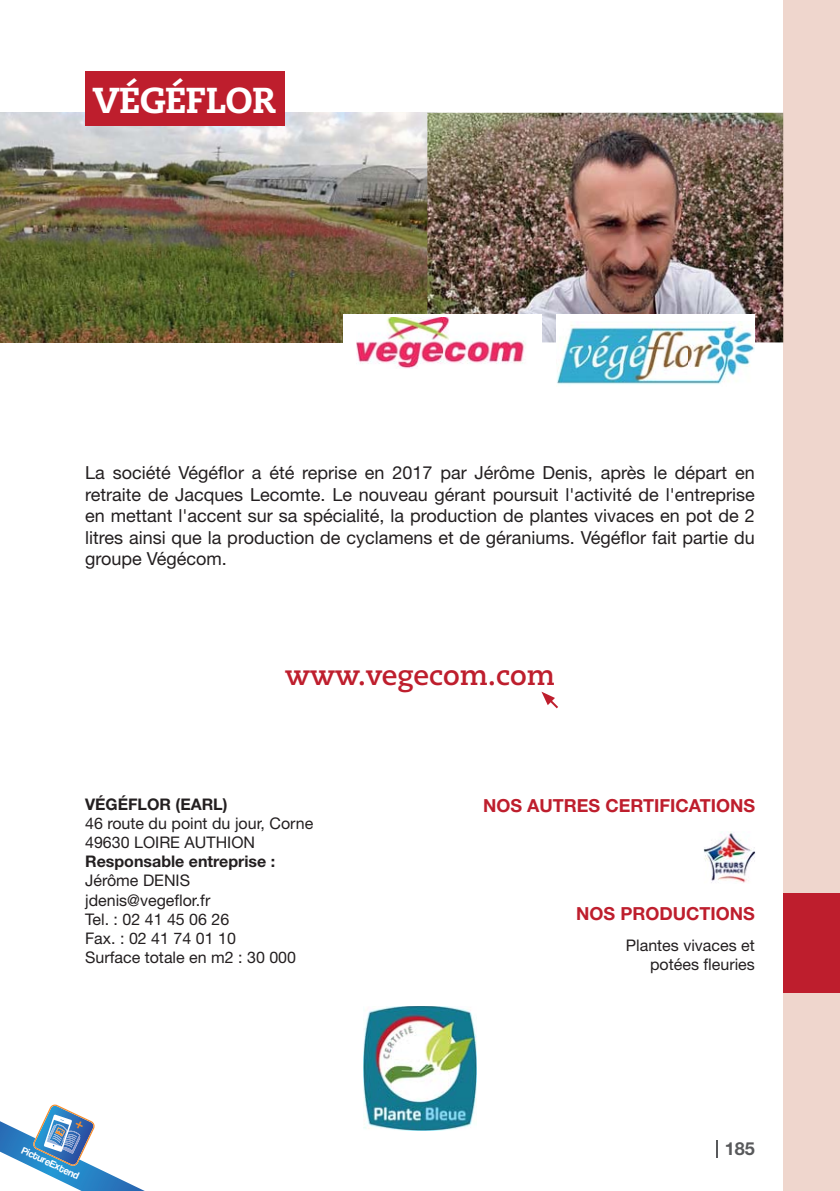
<style>
.page{position:relative;width:840px;height:1191px;background:#fff}
.page>*{position:absolute;margin:0;border:0;box-sizing:border-box;transform-origin:0 0}
.t1{font:800 36px "Caecilia LT Std";letter-spacing:-.02em;color:#fff}
.t2{font:700 28px "Caecilia LT Std";color:#be1e2d}
.t3{font:18px/21.6px "Helvetica Neue LT Std";color:#231f20;text-align:justify}
.t4{font:700 18px "Helvetica Neue LT Std";color:#be1e2d}
.t5{font:700 18px "Helvetica Neue LT Std";color:#58595b}
.t6{font:16px/19.2px "Helvetica Neue LT Std";color:#231f20}
.t7{font:700 16px "Helvetica Neue LT Std";color:#231f20}
.t8{font:10.6px "Coolvetica Rg";color:#fff}
</style>
<div class="page">
<img style="left:363px;top:1006px;width:113px;height:124px">
<div style="left:782px;top:0;width:57px;height:1191px;background:#efd6cd"></div>
<div style="left:782px;top:893px;width:57px;height:99px;background:#be1e2d"></div>
<img style="left:0;top:113px;width:427px;height:229px">
<img style="left:427px;top:113px;width:355px;height:229px">
<div style="left:556px;top:314px;width:198px;height:79px;background:#fff"></div>
<img style="left:557px;top:324px;width:197px;height:61px">
<div style="left:85px;top:72px;width:200px;height:54px;background:#be1e2d"></div>
<svg style="left:541px;top:691px;width:17px;height:17px"></svg>
<div style="left:343px;top:314px;width:198px;height:58px;background:#fff"></div>
<img style="left:356px;top:318px;width:170px;height:50px">
<img style="left:703px;top:831px;width:51px;height:52px">
<svg style="left:0;top:1104px;width:145px;height:87px"></svg>
<h1 class="t1" style="left:92px;top:79px;width:184px">VÉGÉFLOR</h1>
<p class="t3" style="left:85px;top:464px;width:670px">La société Végéflor a été reprise en 2017 par Jérôme Denis, après le départ en retraite de Jacques Lecomte. Le nouveau gérant poursuit l'activité de l'entreprise en mettant l'accent sur sa spécialité, la production de plantes vivaces en pot de 2 litres ainsi que la production de cyclamens et de géraniums. Végéflor fait partie du groupe Végécom.</p>
<h2 class="t2" style="left:285px;top:658px;width:271px">www.vegecom.com</h2>
<p class="t7" style="left:85px;top:794px;width:144px">VÉGÉFLOR (EARL)</p>
<p class="t6" style="left:85px;top:815px;width:229px">46 route du point du jour, Corne<br>49630 LOIRE AUTHION</p>
<p class="t7" style="left:85px;top:852px;width:191px">Responsable entreprise :</p>
<p class="t6" style="left:85px;top:873px;width:212px">Jérôme DENIS jdenis@vegeflor.fr<br>Tel. : 02 41 45 06 26<br>Fax. : 02 41 74 01 10<br>Surface totale en m2 : 30 000</p>
<p class="t8" style="left:25px;top:1144px;width:64px;rotate:25deg">PictureExtend</p>
<p class="t4" style="left:483px;top:795px;width:273px">NOS AUTRES CERTIFICATIONS</p>
<p class="t4" style="left:576px;top:903px;width:180px">NOS PRODUCTIONS</p>
<p class="t6" style="left:625px;top:937px;width:130px;text-align:right">Plantes vivaces et potées fleuries</p>
<p class="t5" style="left:724px;top:1138px;width:32px">185</p>
</div>
